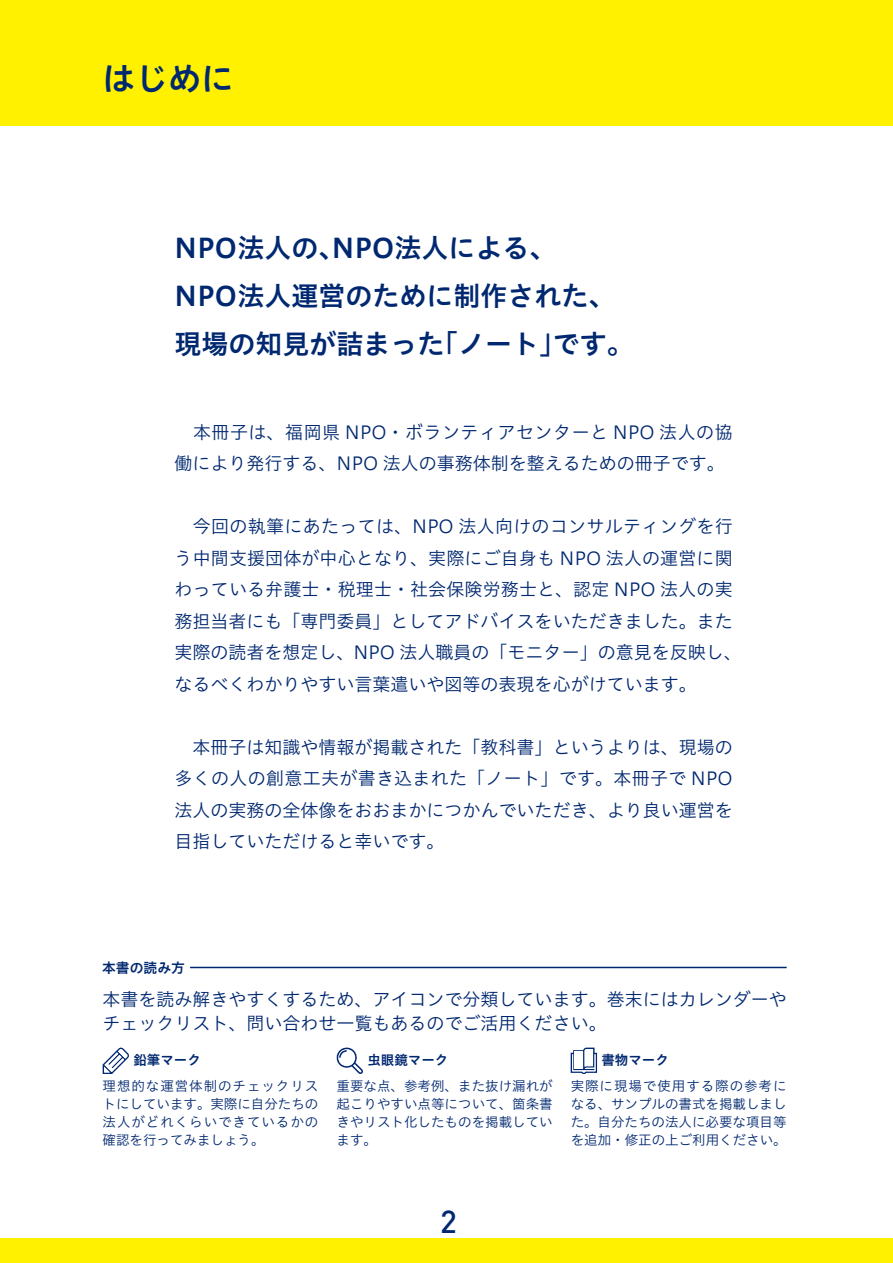
<style>
.page{position:relative;width:893px;height:1263px;background:#fff}
.page>*{position:absolute;margin:0;border:0;box-sizing:border-box;transform-origin:0 0}
.t1{font:33px "Hiragino UD Sans Std W6";color:#002870}
.t2{font:500 31.5px "DIN";color:#002870}
.t3{font:27px/48px "Hiragino UD Sans Std W6";color:#002870}
.t4{font:18px/31.5px "Hiragino UD Sans Std W3";color:#002870}
.t5{font:13.8px "Hiragino UD Sans Std W6";color:#002870}
.t6{font:13.5px/18px "Hiragino UD Sans Std W3";color:#002870;text-align:justify}
.t7{font:13.5px "Hiragino UD Sans Std W6";color:#002870}
</style>
<div class="page">
<div style="left:0;top:0;width:893px;height:125px;background:#fff100"></div>
<div style="left:0;top:1238px;width:893px;height:25px;background:#fff100"></div>
<svg style="left:103px;top:1047px;width:26px;height:27px"></svg>
<svg style="left:571px;top:1047px;width:26px;height:27px"></svg>
<svg style="left:337px;top:1047px;width:26px;height:27px"></svg>
<hr style="left:190px;top:967px;width:597px;height:1px;background:#002870">
<h1 class="t1" style="left:102px;top:53px;width:133px">はじめに</h1>
<h3 class="t3" style="left:175px;top:222px;width:460px">NPO法人の、NPO法人による、<br>NPO法人運営のために制作された、現場の知見が詰まった「ノート」です。</h3>
<p class="t4" style="left:175px;top:415px;width:560px">　本冊子は、福岡県 NPO・ボランティアセンターと NPO 法人の協働により発行する、NPO 法人の事務体制を整えるための冊子です。</p>
<p class="t4" style="left:175px;top:510px;width:568px">　今回の執筆にあたっては、NPO 法人向けのコンサルティングを行う中間支援団体が中心となり、実際にご自身も NPO 法人の運営に関わっている弁護士・税理士・社会保険労務士と、認定 NPO 法人の実務担当者にも「専門委員」としてアドバイスをいただきました。また実際の読者を想定し、NPO 法人職員の「モニター」の意見を反映し、なるべくわかりやすい言葉遣いや図等の表現を心がけています。</p>
<p class="t4" style="left:175px;top:730px;width:560px;text-align:justify">　本冊子は知識や情報が掲載された「教科書」というよりは、現場の多くの人の創意工夫が書き込まれた「ノート」です。本冊子で NPO法人の実務の全体像をおおまかにつかんでいただき、より良い運営を目指していただけると幸いです。</p>
<p class="t5" style="left:102px;top:957px;width:84px">本書の読み方</p>
<p class="t4" style="left:103px;top:986px;width:686px;line-height:24px">本書を読み解きやすくするため、アイコンで分類しています。巻末にはカレンダーやチェックリスト、問い合わせ一覧もあるのでご活用ください。</p>
<p class="t7" style="left:133px;top:1049px;width:69px">鉛筆マーク</p>
<p class="t7" style="left:367px;top:1049px;width:82px">虫眼鏡マーク</p>
<p class="t7" style="left:601px;top:1049px;width:69px">書物マーク</p>
<p class="t6" style="left:103px;top:1076px;width:217px">理想的な運営体制のチェックリストにしています。実際に自分たちの法人がどれくらいできているかの確認を行ってみましょう。</p>
<p class="t6" style="left:571px;top:1076px;width:217px">実際に現場で使用する際の参考になる、サンプルの書式を掲載しました。自分たちの法人に必要な項目等を追加・修正の上ご利用ください。</p>
<p class="t6" style="left:337px;top:1076px;width:217px">重要な点、参考例、また抜け漏れが起こりやすい点等について、箇条書きやリスト化したものを掲載しています。</p>
<h2 class="t2" style="left:440px;top:1200px;width:18px">2</h2>
</div>
